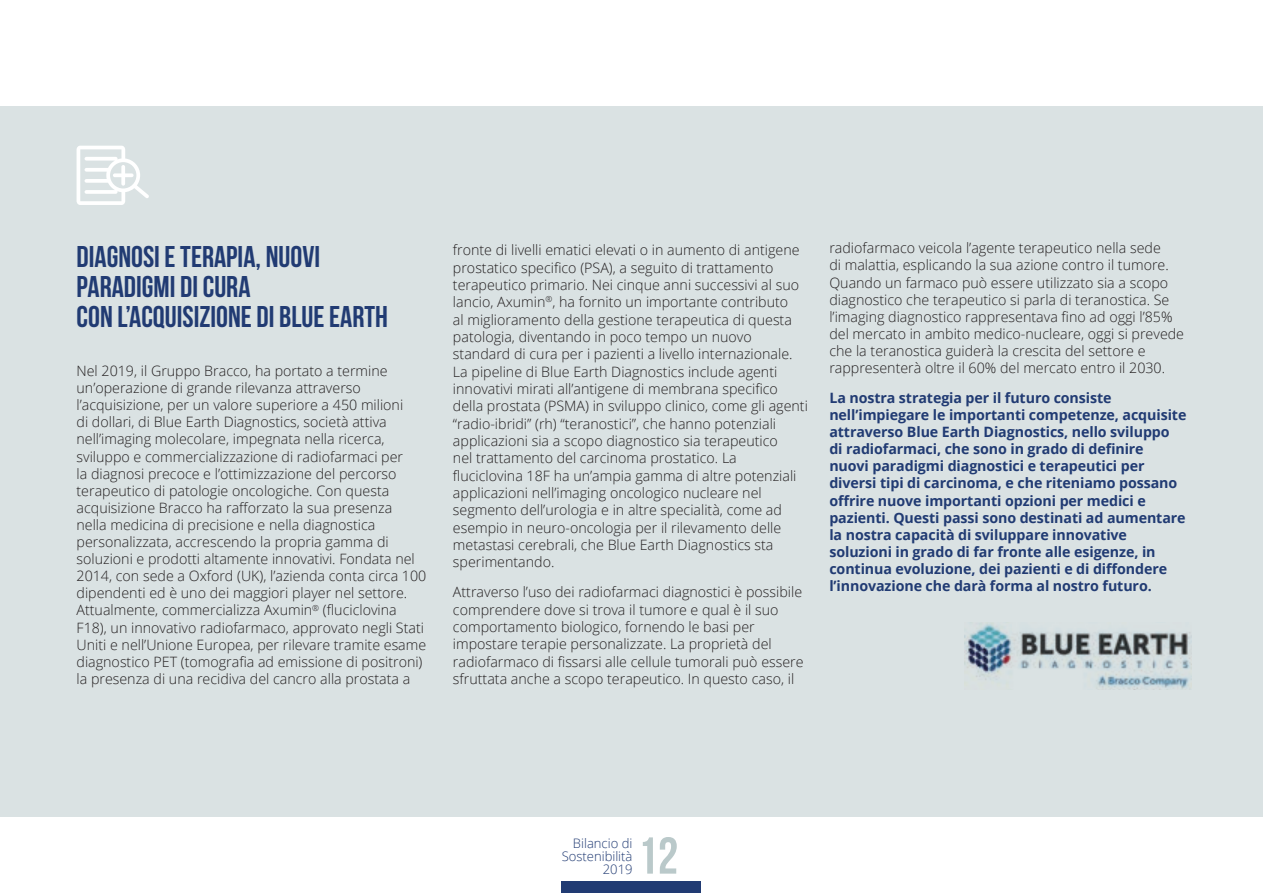
<style>
.page{position:relative;width:1263px;height:893px;background:#fff}
.page>*{position:absolute;margin:0;border:0;box-sizing:border-box;transform-origin:0 0}
.t1{font:700 51.75px "Bebas Neue";color:#bac9ca}
.t2{font:700 30px/30px "Bebas Neue";color:#213b73}
.t3{font:300 14.25px/17.1px "Open Sans";color:#231f20}
.t4{font:700 14.25px/17.1px "Open Sans";letter-spacing:-.005em;color:#213b73}
.t5{font:300 13.05px/13px "Open Sans";color:#213b73;text-align:right}
</style>
<div class="page">
<div style="left:0;top:106px;width:1263px;height:710px;background:#dae2e3"></div>
<div style="left:562px;top:881px;width:139px;height:12px;background:#213b73"></div>
<img style="left:964px;top:622px;width:228px;height:68px">
<svg style="left:77px;top:146px;width:72px;height:59px"></svg>
<hr style="left:1262px;top:227px;width:1px;height:178px;background:#213b73">
<h2 class="t2" style="left:77px;top:241px;width:313px">DIAGNOSI E TERAPIA, NUOVI<br>PARADIGMI DI CURA<br>CON L’ACQUISIZIONE DI BLUE EARTH</h2>
<p class="t3" style="left:77px;top:362px;width:351px">Nel 2019, il Gruppo Bracco, ha portato a termine un’operazione di grande rilevanza attraverso l’acquisizione, per un valore superiore a 450 milioni<br>di dollari, di Blue Earth Diagnostics, società attiva nell’imaging molecolare, impegnata nella ricerca, sviluppo e commercializzazione di radiofarmaci per<br>la diagnosi precoce e l’ottimizzazione del percorso terapeutico di patologie oncologiche. Con questa acquisizione Bracco ha rafforzato la sua presenza<br>nella medicina di precisione e nella diagnostica personalizzata, accrescendo la propria gamma di soluzioni e prodotti altamente innovativi. Fondata nel 2014, con sede a Oxford (UK), l’azienda conta circa 100 dipendenti ed è uno dei maggiori player nel settore.<br>Attualmente, commercializza Axumin<sup>®</sup> (fluciclovina F18), un innovativo radiofarmaco, approvato negli Stati Uniti e nell’Unione Europea, per rilevare tramite esame diagnostico PET (tomografia ad emissione di positroni) la presenza di una recidiva del cancro alla prostata a</p>
<p class="t3" style="left:453px;top:241px;width:356px">fronte di livelli ematici elevati o in aumento di antigene prostatico specifico (PSA), a seguito di trattamento terapeutico primario. Nei cinque anni successivi al suo lancio, Axumin<sup>®</sup>, ha fornito un importante contributo<br>al miglioramento della gestione terapeutica di questa patologia, diventando in poco tempo un nuovo standard di cura per i pazienti a livello internazionale.<br>La pipeline di Blue Earth Diagnostics include agenti innovativi mirati all’antigene di membrana specifico della prostata (PSMA) in sviluppo clinico, come gli agenti “radio-ibridi” (rh) “teranostici”, che hanno potenziali applicazioni sia a scopo diagnostico sia terapeutico<br>nel trattamento del carcinoma prostatico. La fluciclovina 18F ha un’ampia gamma di altre potenziali applicazioni nell’imaging oncologico nucleare nel segmento dell’urologia e in altre specialità, come ad esempio in neuro-oncologia per il rilevamento delle metastasi cerebrali, che Blue Earth Diagnostics sta sperimentando.</p>
<p class="t3" style="left:453px;top:583px;width:352px">Attraverso l’uso dei radiofarmaci diagnostici è possibile comprendere dove si trova il tumore e qual è il suo comportamento biologico, fornendo le basi per impostare terapie personalizzate. La proprietà del radiofarmaco di fissarsi alle cellule tumorali può essere sfruttata anche a scopo terapeutico. In questo caso, il</p>
<p class="t3" style="left:829px;top:239px;width:356px">radiofarmaco veicola l’agente terapeutico nella sede<br>di malattia, esplicando la sua azione contro il tumore.<br>Quando un farmaco può essere utilizzato sia a scopo diagnostico che terapeutico si parla di teranostica. Se l’imaging diagnostico rappresentava fino ad oggi l’85% del mercato in ambito medico-nucleare, oggi si prevede che la teranostica guiderà la crescita del settore e rappresenterà oltre il 60% del mercato entro il 2030.</p>
<p class="t4" style="left:829px;top:389px;width:359px">La nostra strategia per il futuro consiste nell’impiegare le importanti competenze, acquisite attraverso Blue Earth Diagnostics, nello sviluppo di radiofarmaci, che sono in grado di definire nuovi paradigmi diagnostici e terapeutici per diversi tipi di carcinoma, e che riteniamo possano offrire nuove importanti opzioni per medici e pazienti. Questi passi sono destinati ad aumentare la nostra capacità di sviluppare innovative soluzioni in grado di far fronte alle esigenze, in continua evoluzione, dei pazienti e di diffondere l’innovazione che darà forma al nostro futuro.</p>
<p class="t5" style="left:562px;top:836px;width:72px">Bilancio di<br>Sostenibilità<br>2019</p>
<h1 class="t1" style="left:637px;top:827px;width:42px">12</h1>
</div>
